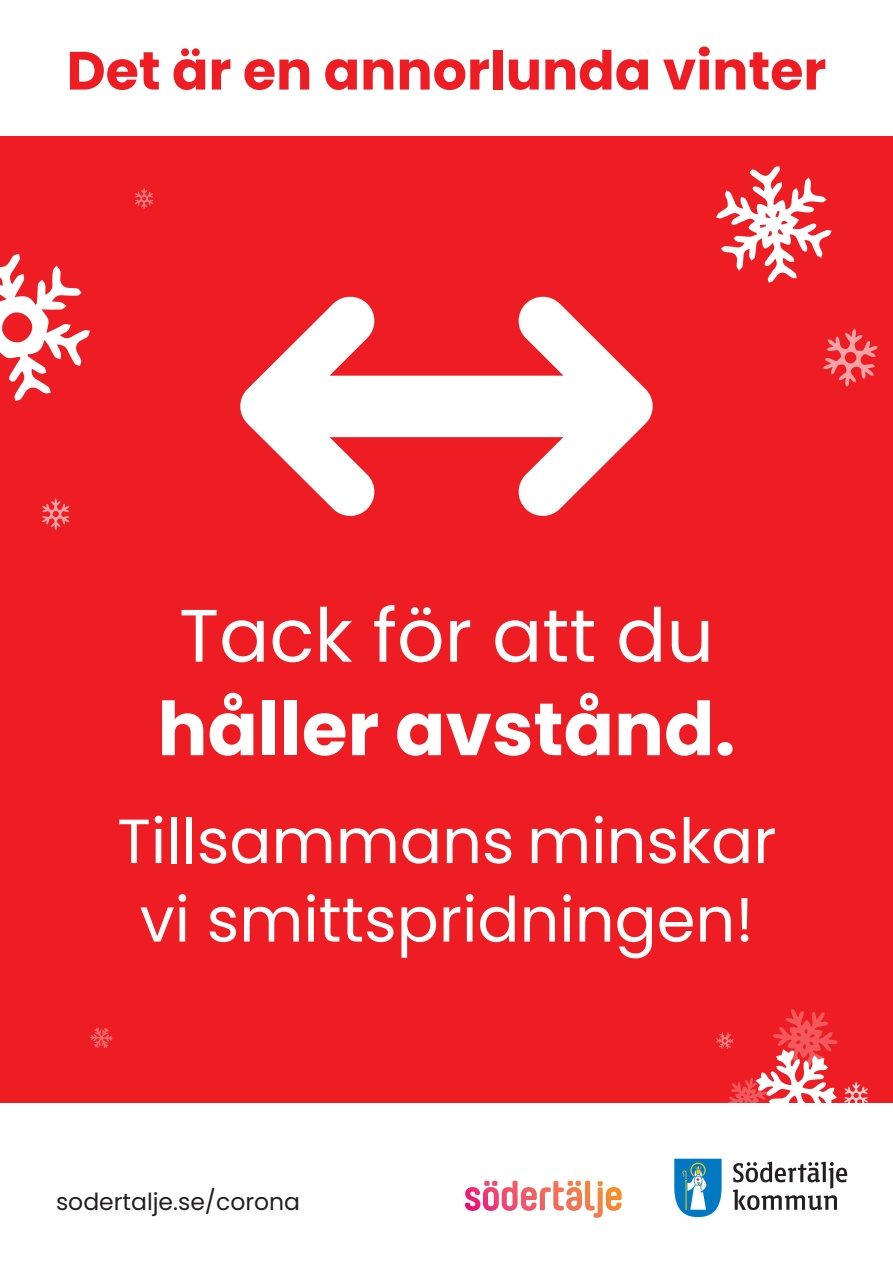
<style>
.page{position:relative;width:893px;height:1263px;background:#fff}
.page>*{position:absolute;margin:0;border:0;box-sizing:border-box;transform-origin:0 0}
._1_Rubrik_1{font:700 74.25px/93.4px "Poppins Latin";color:#fff}
._1_Rubrik_1-2{font:62.4px/78.4px "Poppins Latin";color:#fff;text-align:center}
._1_Rubrik_1-3{font:700 53.7px "Poppins Latin";color:#ee1d23}
.t1{font:23.55px "Poppins Latin";color:#231f20}
.s1{font-weight:400}
</style>
<div class="page">
<div style="left:0;top:136px;width:893px;height:966px;background:#ee1d23"></div>
<svg style="left:0;top:254px;width:90px;height:147px"></svg>
<svg style="left:484px;top:1181px;width:138px;height:30px"></svg>
<svg style="left:733px;top:1162px;width:114px;height:48px"></svg>
<svg style="left:674px;top:1159px;width:48px;height:58px"></svg>
<svg style="left:90px;top:1027px;width:23px;height:21px"></svg>
<svg style="left:42px;top:498px;width:27px;height:32px"></svg>
<svg style="left:135px;top:188px;width:18px;height:21px"></svg>
<svg style="left:716px;top:166px;width:116px;height:117px"></svg>
<svg style="left:823px;top:329px;width:55px;height:58px"></svg>
<svg style="left:844px;top:1082px;width:24px;height:21px"></svg>
<svg style="left:716px;top:1009px;width:122px;height:94px"></svg>
<svg style="left:240px;top:296px;width:413px;height:220px"></svg>
<p class="_1_Rubrik_1-3" style="left:67px;top:35px;width:761px">Det är en annorlunda vinter</p>
<p class="_1_Rubrik_1" style="left:157px;top:589px;width:579px"><span class="s1">Tack för att du </span>håller avstånd.</p>
<p class="_1_Rubrik_1-2" style="left:117px;top:802px;width:661px">Tillsammans minskar vi smittspridningen!</p>
<p class="t1" style="left:56px;top:1187px;width:246px">sodertalje.se/corona</p>
</div>
